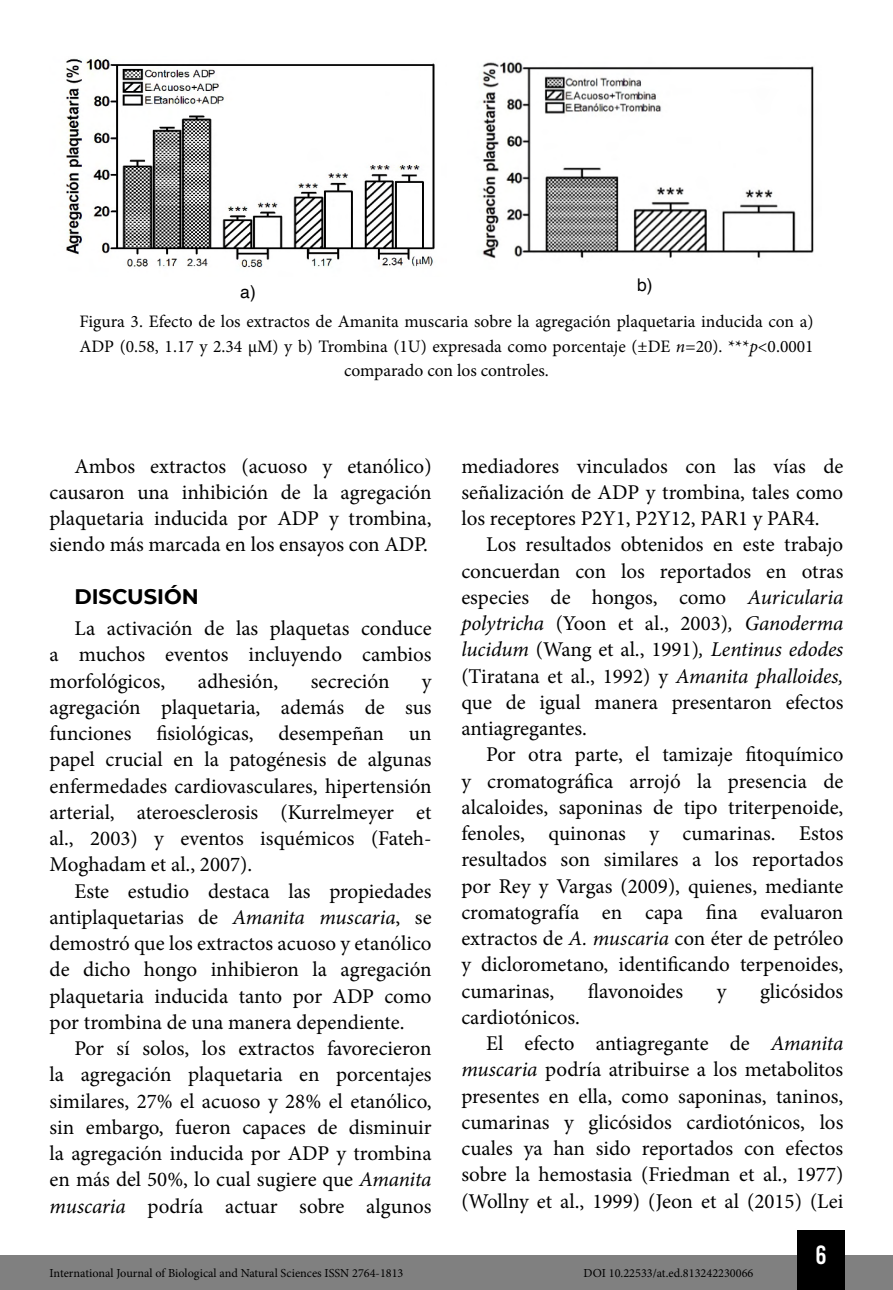
<style>
.page{position:relative;width:893px;height:1290px;background:#fff}
.page>*{position:absolute;margin:0;border:0;box-sizing:border-box;transform-origin:0 0}
.t1{font:26.25px "Bebas Kai";color:#fff}
.Texto_1{font:21px/26.2px "Minion Pro";color:#000;text-align:justify}
.Título_1{font:700 21px "Montserrat";color:#000}
.Info_Imagem{font:17.5px/24.5px "Minion Pro";color:#000;text-align:center}
.imagens_graf_tab{font:17.5px "Helvetica";color:#000}
.t2{font:12.25px "Minion Pro";color:#000}
.s1{font-style:italic}
</style>
<div class="page">
<div style="left:0;top:1255px;width:893px;height:35px;background:#808080"></div>
<div style="left:797px;top:1230px;width:48px;height:60px;background:#000"></div>
<img style="left:65px;top:58px;width:370px;height:210px">
<img style="left:482px;top:62px;width:332px;height:197px">
<p class="imagens_graf_tab" style="left:240px;top:278px;width:17px">a)</p>
<p class="imagens_graf_tab" style="left:637px;top:271px;width:17px">b)</p>
<p class="Info_Imagem" style="left:79px;top:309px;width:736px">Figura 3. Efecto de los extractos de Amanita muscaria sobre la agregación plaquetaria inducida con a)<br>ADP (0.58, 1.17 y 2.34 µM) y b) Trombina (1U) expresada como porcentaje (±DE <span class="s1">n=</span>20). ***<span class="s1">p</span>&lt;0.0001 comparado con los controles.</p>
<p class="Texto_1" style="left:50px;top:453px;width:383px;text-indent:25px">Ambos extractos (acuoso y etanólico) causaron una inhibición de la agregación plaquetaria inducida por ADP y trombina, siendo más marcada en los ensayos con ADP.</p>
<p class="Título_1" style="left:74px;top:581px;width:126px">DISCUSIÓN</p>
<p class="Texto_1" style="left:50px;top:615px;width:383px;text-indent:25px">La activación de las plaquetas conduce a muchos eventos incluyendo cambios morfológicos,</p>
<p class="Texto_1" style="left:198px;top:668px;width:82px">adhesión,</p>
<p class="Texto_1" style="left:311px;top:668px;width:80px">secreción</p>
<p class="Texto_1" style="left:50px;top:668px;width:384px;text-indent:372px">y agregación plaquetaria, además de sus funciones fisiológicas, desempeñan un papel crucial en la patogénesis de algunas enfermedades cardiovasculares, hipertensión arterial, ateroesclerosis (Kurrelmeyer et al., 2003) y eventos isquémicos (Fateh-Moghadam et al., 2007).</p>
<p class="Texto_1" style="left:50px;top:878px;width:384px;text-indent:25px">Este estudio destaca las propiedades antiplaquetarias de <span class="s1">Amanita muscaria</span>, se demostró que los extractos acuoso y etanólico de dicho hongo inhibieron la agregación plaquetaria inducida tanto por ADP como por trombina de una manera dependiente.</p>
<p class="Texto_1" style="left:50px;top:1035px;width:383px;text-indent:25px">Por sí solos, los extractos favorecieron la agregación plaquetaria en porcentajes similares, 27% el acuoso y 28% el etanólico, sin embargo, fueron capaces de disminuir la agregación inducida por ADP y trombina en más del 50%, lo cual sugiere que <span class="s1">Amanita muscaria</span> podría actuar sobre algunos</p>
<p class="Texto_1" style="left:461px;top:453px;width:383px">mediadores vinculados con las vías de señalización de ADP y trombina, tales como los receptores P2Y1, P2Y12, PAR1 y PAR4.</p>
<p class="Texto_1" style="left:461px;top:531px;width:384px;text-indent:25px">Los resultados obtenidos en este trabajo concuerdan con los reportados en otras especies de hongos, como <span class="s1">Auricularia polytricha</span> (Yoon et al., 2003)<span class="s1">, Ganoderma lucidum</span> (Wang et al., 1991)<span class="s1">, Lentinus edodes </span>(Tiratana et al., 1992) y <span class="s1">Amanita phalloides, </span>que de igual manera presentaron efectos antiagregantes.</p>
<p class="Texto_1" style="left:461px;top:741px;width:384px;text-indent:25px">Por otra parte, el tamizaje fitoquímico y cromatográfica arrojó la presencia de alcaloides, saponinas de tipo triterpenoide, fenoles, quinonas y cumarinas. Estos resultados son similares a los reportados por Rey y Vargas (2009), quienes, mediante cromatografía en capa fina evaluaron extractos de <span class="s1">A. muscaria</span> con éter de petróleo y diclorometano, identificando terpenoides, cumarinas,</p>
<p class="Texto_1" style="left:588px;top:978px;width:97px">flavonoides</p>
<p class="Texto_1" style="left:717px;top:978px;width:11px">y</p>
<p class="Texto_1" style="left:760px;top:978px;width:85px">glicósidos</p>
<p class="Texto_1" style="left:461px;top:1004px;width:120px">cardiotónicos.</p>
<p class="Texto_1" style="left:461px;top:1030px;width:383px;text-indent:25px">El efecto antiagregante de <span class="s1">Amanita muscaria</span> podría atribuirse a los metabolitos presentes en ella, como saponinas, taninos, cumarinas y glicósidos cardiotónicos, los cuales ya han sido reportados con efectos sobre la hemostasia (Friedman et al., 1977) (Wollny et al., 1999) (Jeon et al (2015) (Lei</p>
<p class="t1" style="left:815px;top:1241px;width:13px">6</p>
<p class="t2" style="left:50px;top:1265px;width:355px">International Journal of Biological and Natural Sciences ISSN 2764-1813</p>
<p class="t2" style="left:584px;top:1265px;width:171px">DOI 10.22533/at.ed.813242230066</p>
</div>
